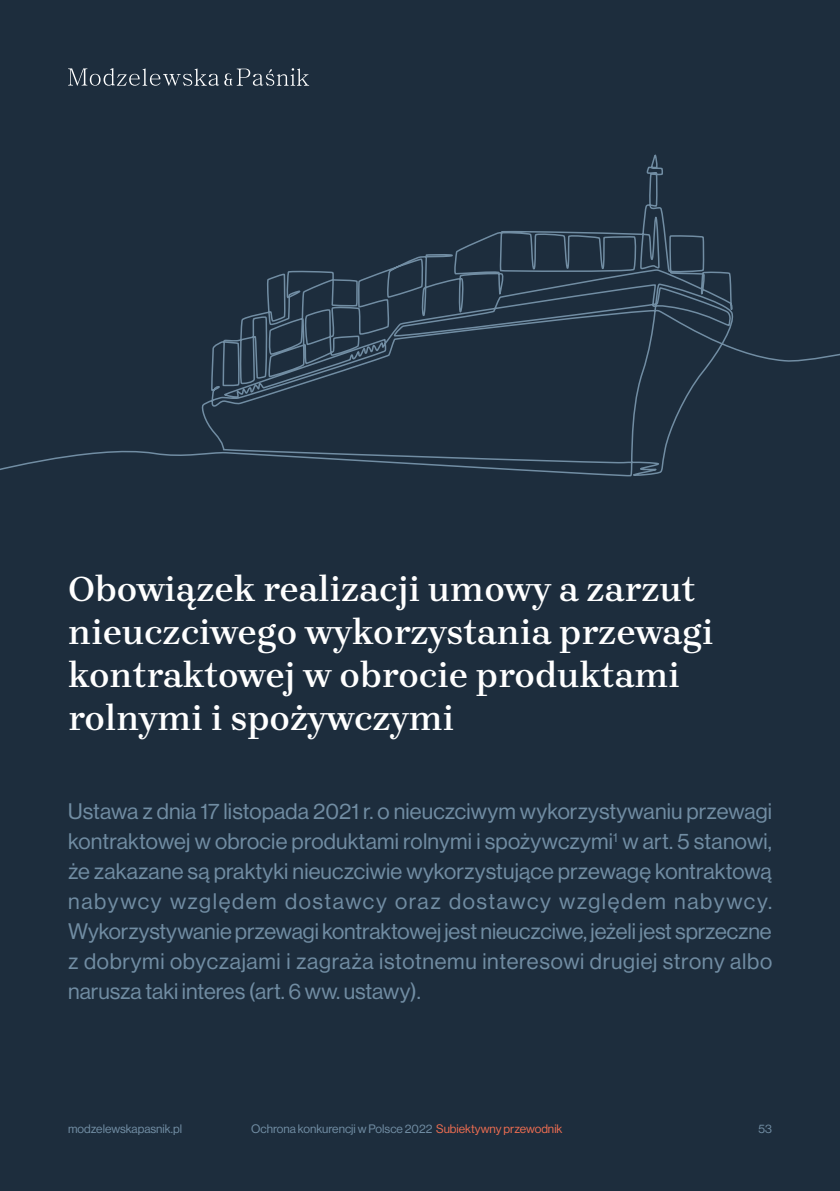
<style>
.page{position:relative;width:840px;height:1191px;background:#fff}
.page>*{position:absolute;margin:0;border:0;box-sizing:border-box;transform-origin:0 0}
.t1{font:600 36px/43.2px "Brygada 1918";color:#fff}
.t2{font:22px/30px "Neue Haas Display";color:#718da3;text-align:justify}
.t3{font:12px "Neue Haas Display";color:#718da3}
.s1{color:#ed6d51}
</style>
<div class="page">
<div style="left:0;top:0;width:839px;height:1191px;background:#1d2d3d"></div>
<svg style="left:68px;top:68px;width:241px;height:18px"></svg>
<svg style="left:0;top:155px;width:839px;height:322px"></svg>
<h1 class="t1" style="left:68px;top:570px;width:647px">Obowiązek realizacji umowy a zarzut nieuczciwego wykorzystania przewagi kontraktowej w obrocie produktami rolnymi i spożywczymi</h1>
<p class="t2" style="left:68px;top:796px;width:705px">Ustawa z dnia 17 listopada 2021 r. o nieuczciwym wykorzystywaniu przewagi kontraktowej w obrocie produktami rolnymi i spożywczymi<sup>1</sup> w art. 5 stanowi, że zakazane są praktyki nieuczciwie wykorzystujące przewagę kontraktową nabywcy względem dostawcy oraz dostawcy względem nabywcy.<br>Wykorzystywanie przewagi kontraktowej jest nieuczciwe, jeżeli jest sprzeczne z dobrymi obyczajami i zagraża istotnemu interesowi drugiej strony albo narusza taki interes (art. 6 ww. ustawy).</p>
<p class="t3" style="left:68px;top:1121px;width:115px">modzelewskapasnik.pl</p>
<p class="t3" style="left:251px;top:1121px;width:313px">Ochrona konkurencji w Polsce 2022 <span class="s1">Subiektywny przewodnik</span></p>
<p class="t3" style="left:758px;top:1121px;width:15px">53</p>
</div>
